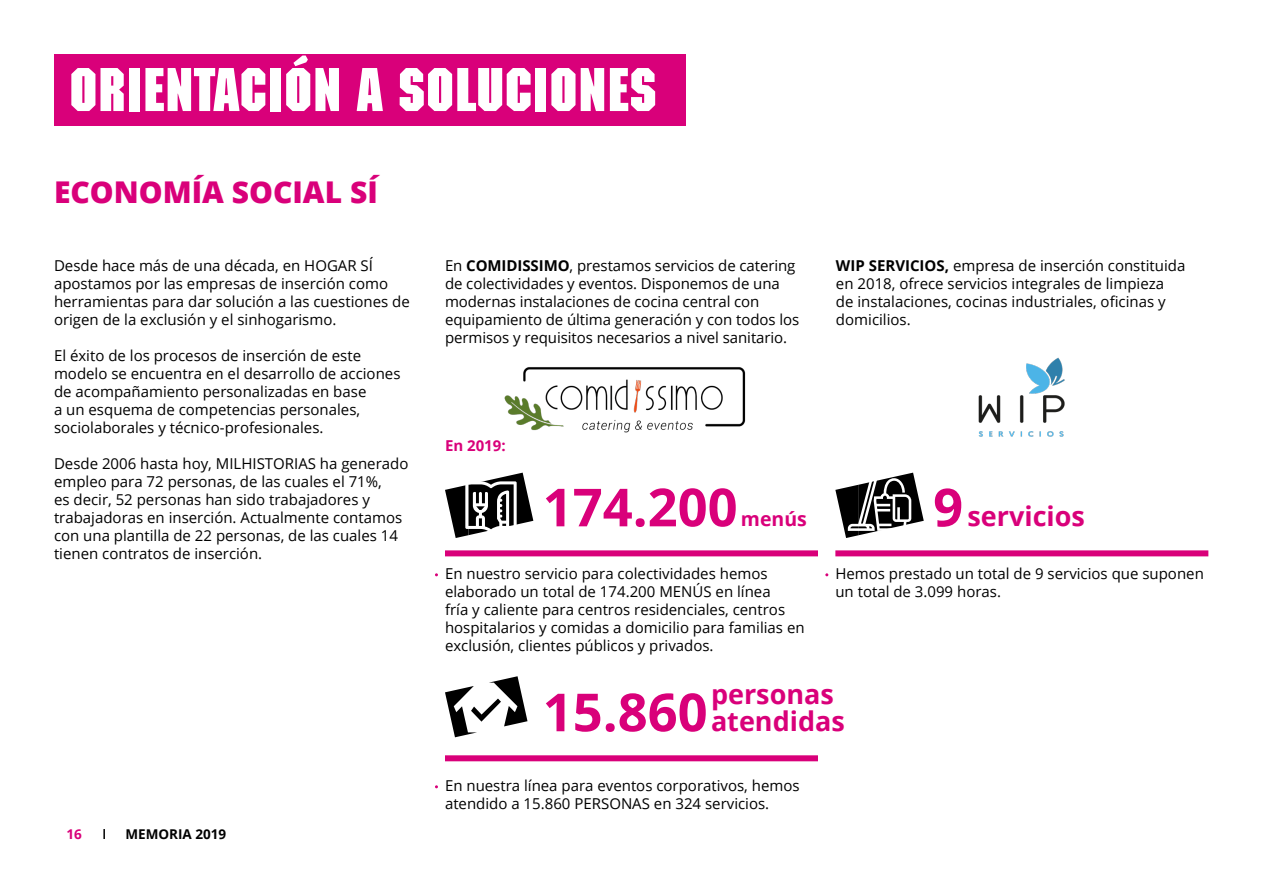
<style>
.page{position:relative;width:1263px;height:893px;background:#fff}
.page>*{position:absolute;margin:0;border:0;box-sizing:border-box;transform-origin:0 0}
.t1{font:700 60px "Machine Std";color:#fff}
.t2{font:700 52.5px "Open Sans";color:#d9007a}
.t3{font:800 30px "Open Sans";color:#d9007a}
.t4{font:700 27px/27px "Open Sans";color:#d9007a}
.t5{font:700 19.5px "Open Sans";color:#d9007a}
.t6{font:15px/18px "Open Sans";color:#000}
.t7{font:700 15px "Open Sans";color:#d9007a}
.t8{font:700 13.5px "Open Sans";color:#000}
.t9{font:700 13.5px "Open Sans";color:#d9007a}
.s1{font-weight:700}
</style>
<div class="page">
<svg style="left:103px;top:829px;width:2px;height:10px"></svg>
<img style="left:504px;top:367px;width:242px;height:66px">
<img style="left:978px;top:357px;width:87px;height:80px">
<div style="left:445px;top:550px;width:373px;height:6px;background:#d9007a"></div>
<div style="left:835px;top:550px;width:373px;height:6px;background:#d9007a"></div>
<div style="left:445px;top:755px;width:373px;height:6px;background:#d9007a"></div>
<svg style="left:445px;top:676px;width:82px;height:61px"></svg>
<svg style="left:445px;top:473px;width:88px;height:65px"></svg>
<div style="left:54px;top:54px;width:631px;height:71px;background:#d9007a"></div>
<svg style="left:835px;top:472px;width:89px;height:66px"></svg>
<p class="t1" style="left:69px;top:54px;width:590px">ORIENTACIÓN A SOLUCIONES</p>
<p class="t3" style="left:54px;top:169px;width:325px">ECONOMÍA SOCIAL SÍ</p>
<p class="t6" style="left:54px;top:256px;width:357px">Desde hace más de una década, en HOGAR SÍ apostamos por las empresas de inserción como herramientas para dar solución a las cuestiones de origen de la exclusión y el sinhogarismo.</p>
<p class="t6" style="left:54px;top:346px;width:348px">El éxito de los procesos de inserción de este modelo se encuentra en el desarrollo de acciones de acompañamiento personalizadas en base<br>a un esquema de competencias personales, sociolaborales y técnico-profesionales.</p>
<p class="t6" style="left:54px;top:454px;width:356px">Desde 2006 hasta hoy, MILHISTORIAS ha generado empleo para 72 personas, de las cuales el 71%,<br>es decir, 52 personas han sido trabajadores y trabajadoras en inserción. Actualmente contamos con una plantilla de 22 personas, de las cuales 14 tienen contratos de inserción.</p>
<p class="t9" style="left:67px;top:824px;width:17px">16</p>
<p class="t8" style="left:125px;top:824px;width:102px">MEMORIA 2019</p>
<p class="t6" style="left:445px;top:256px;width:356px">En <span class="s1">COMIDISSIMO</span>, prestamos servicios de catering de colectividades y eventos. Disponemos de una modernas instalaciones de cocina central con equipamiento de última generación y con todos los permisos y requisitos necesarios a nivel sanitario.</p>
<p class="t6" style="left:836px;top:256px;width:351px"><span class="s1">WIP SERVICIOS,</span> empresa de inserción constituida en 2018, ofrece servicios integrales de limpieza de instalaciones, cocinas industriales, oficinas y domicilios.</p>
<p class="t7" style="left:445px;top:435px;width:62px">En 2019:</p>
<p class="t2" style="left:543px;top:470px;width:196px">174.200</p>
<p class="t2" style="left:933px;top:470px;width:31px">9</p>
<p class="t5" style="left:741px;top:505px;width:67px">menús</p>
<p class="t4" style="left:967px;top:502px;width:119px">servicios</p>
<p class="t6" style="left:445px;top:564px;width:361px">En nuestro servicio para colectividades hemos elaborado un total de 174.200 MENÚS en línea<br>fría y caliente para centros residenciales, centros hospitalarios y comidas a domicilio para familias en exclusión, clientes públicos y privados.</p>
<p class="t6" style="left:835px;top:564px;width:370px">Hemos prestado un total de 9 servicios que suponen un total de 3.099 horas.</p>
<p class="t4" style="left:711px;top:680px;width:135px">personas atendidas</p>
<p class="t2" style="left:543px;top:675px;width:166px">15.860</p>
<p class="t6" style="left:445px;top:776px;width:356px">En nuestra línea para eventos corporativos, hemos atendido a 15.860 PERSONAS en 324 servicios.</p>
</div>
